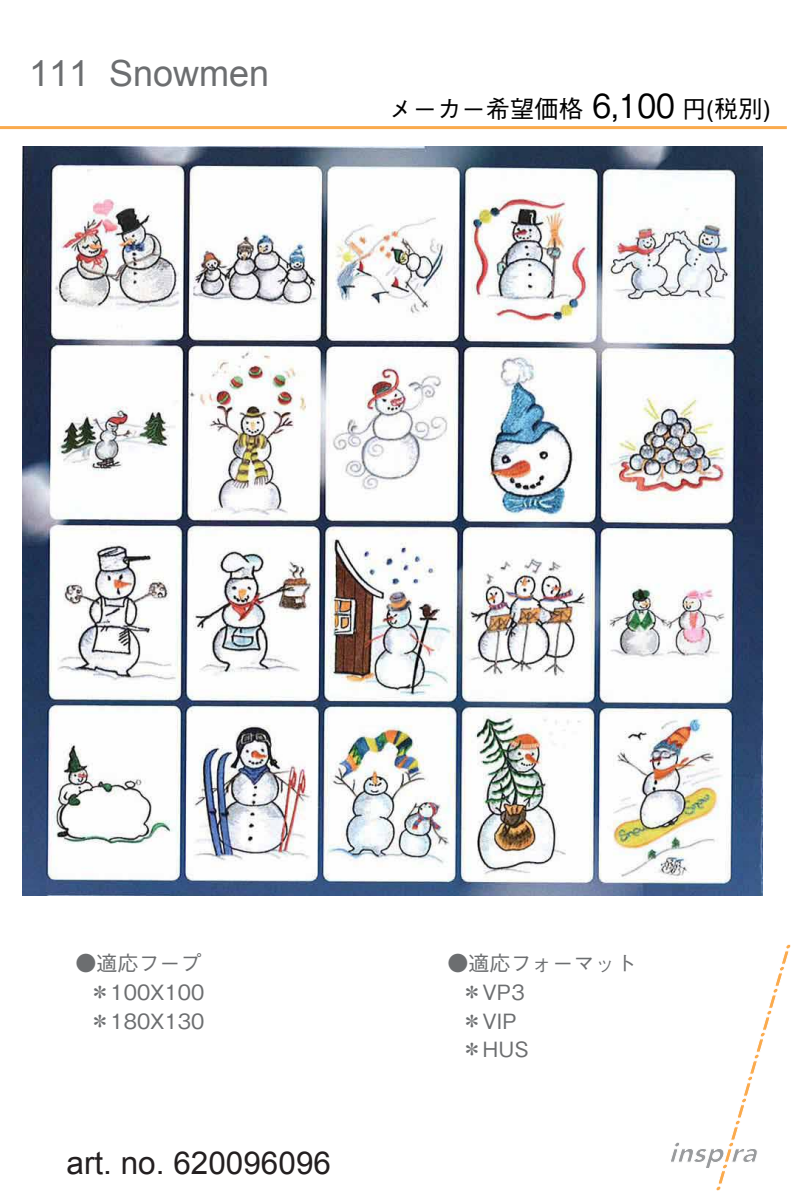
<style>
.page{position:relative;width:791px;height:1191px;background:#fff}
.page>*{position:absolute;margin:0;border:0;box-sizing:border-box;transform-origin:0 0}
.t1{font:36px "Arial";color:#6c6e70}
.t2{font:31.5px "Arial";color:#231f20}
.t3{font:500 24.3px "Gothic BBB Pro";color:#000}
.t4{font:500 21px/28.8px "Gothic BBB Pro";color:#6c6e70}
.s1{font-size:33px}
</style>
<div class="page">
<hr style="left:0;top:126px;width:787px;height:3px;background:#faaa4d">
<svg style="left:671px;top:944px;width:120px;height:247px"></svg>
<img style="left:23px;top:147px;width:739px;height:748px">
<h1 class="t1" style="left:29px;top:50px;width:242px">111 Snowmen</h1>
<p class="t3" style="left:388px;top:90px;width:383px">メーカー希望価格 <span class="s1">6,100</span> 円(税別)</p>
<p class="t4" style="left:90px;top:946px;width:116px;text-indent:-14px">●適応フープ＊100X100＊180X130</p>
<p class="t4" style="left:461px;top:946px;width:177px;text-indent:-14px">●適応フォーマット＊VP3<br>＊VIP<br>＊HUS</p>
<h2 class="t2" style="left:66px;top:1142px;width:266px">art. no. 620096096</h2>
</div>
